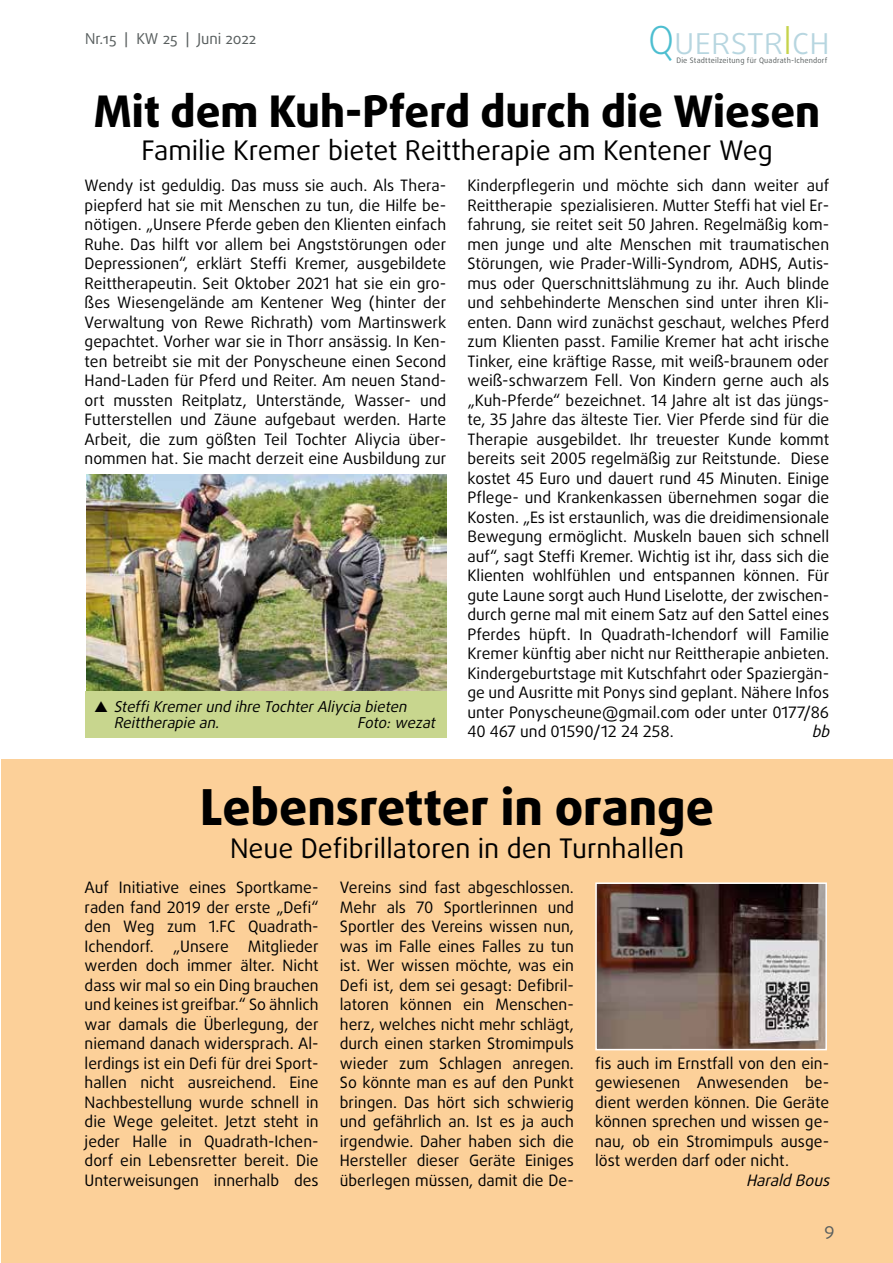
<style>
.page{position:relative;width:893px;height:1263px;background:#fff}
.page>*{position:absolute;margin:0;border:0;box-sizing:border-box;transform-origin:0 0}
.t1{font:800 49.5px "Daxline Pro";color:#000}
.t2{font:800 43.5px "Daxline Pro";color:#000}
.t3{font:300 38.55px "Daxline Pro";letter-spacing:-.01em;color:#b7d6e0}
.t4{font:27px "Daxline Pro";color:#000}
.t5{font:18px "Daxline Pro";color:#585e5e}
.t6{font:15.75px/19.5px "Daxline Pro";color:#000;text-align:justify}
.t7{font:italic 15.75px "Daxline Pro";color:#000}
.t8{font:italic 15px/16.5px "Daxline Pro";color:#000}
.t9{font:15px "Daxline Pro";color:#585e5e}
.t10{font:7.5px "Daxline Pro";letter-spacing:.025em;color:#585e5e}
.s1{color:#4dbed0}
.s2{color:#c6d34c}
</style>
<div class="page">
<div style="left:1px;top:759px;width:892px;height:504px;background:#fcd099"></div>
<img style="left:86px;top:474px;width:360px;height:217px">
<img style="left:598px;top:885px;width:226px;height:162px">
<div style="left:595px;top:882px;width:232px;height:168px;border:2px solid #fff"></div>
<div style="left:85px;top:691px;width:361px;height:47px;background:#c8d68e"></div>
<p class="t9" style="left:85px;top:28px;width:173px">Nr.15 | KW 25 | Juni 2022</p>
<h3 class="t3" style="left:648px;top:14px;width:183px"><span class="s1">Q</span>uerstr<span class="s2">I</span>ch</h3>
<p class="t10" style="left:676px;top:55px;width:153px">Die Stadtteilzeitung für Quadrath-Ichendorf</p>
<h2 class="t2" style="left:94px;top:83px;width:728px">Mit dem Kuh-Pferd durch die Wiesen</h2>
<h3 class="t4" style="left:141px;top:133px;width:633px">Familie Kremer bietet Reittherapie am Kentener Weg</h3>
<p class="t6" style="left:85px;top:176px;width:363px">Wendy ist geduldig. Das muss sie auch. Als Thera&shy;piepferd hat sie mit Menschen zu tun, die Hilfe be&shy;nötigen. „Unsere Pferde geben den Klienten einfach Ruhe. Das hilft vor allem bei Angststörungen oder Depressionen“, erklärt Steffi Kremer, ausgebildete Reittherapeutin. Seit Oktober 2021 hat sie ein gro&shy;ßes Wiesengelände am Kentener Weg (hinter der Verwaltung von Rewe Richrath) vom Martinswerk gepachtet. Vorher war sie in Thorr ansässig. In Ken&shy;ten betreibt sie mit der Ponyscheune einen Second Hand-Laden für Pferd und Reiter. Am neuen Stand&shy;ort mussten Reitplatz, Unterstände, Wasser- und Futterstellen und Zäune aufgebaut werden. Harte Arbeit, die zum gößten Teil Tochter Aliycia über&shy;nommen hat. Sie macht derzeit eine Ausbildung zur</p>
<p class="t6" style="left:467px;top:176px;width:363px">Kinderpflegerin und möchte sich dann weiter auf Reittherapie spezialisieren. Mutter Steffi hat viel Er&shy;fahrung, sie reitet seit 50 Jahren. Regelmäßig kom&shy;men junge und alte Menschen mit traumatischen Störungen, wie Prader-Willi-Syndrom, ADHS, Autis&shy;mus oder Querschnittslähmung zu ihr. Auch blinde und sehbehinderte Menschen sind unter ihren Kli&shy;enten. Dann wird zunächst geschaut, welches Pferd zum Klienten passt. Familie Kremer hat acht irische Tinker, eine kräftige Rasse, mit weiß-braunem oder weiß-schwarzem Fell. Von Kindern gerne auch als „Kuh-Pferde“ bezeichnet. 14 Jahre alt ist das jüngs&shy;te, 35 Jahre das älteste Tier. Vier Pferde sind für die Therapie ausgebildet. Ihr treuester Kunde kommt bereits seit 2005 regelmäßig zur Reitstunde. Diese kostet 45 Euro und dauert rund 45 Minuten. Einige Pflege- und Krankenkassen übernehmen sogar die Kosten. „Es ist erstaunlich, was die dreidimensionale Bewegung ermöglicht. Muskeln bauen sich schnell auf“, sagt Steffi Kremer. Wichtig ist ihr, dass sich die Klienten wohlfühlen und entspannen können. Für gute Laune sorgt auch Hund Liselotte, der zwischen&shy;durch gerne mal mit einem Satz auf den Sattel eines Pferdes hüpft. In Quadrath-Ichendorf will Familie Kremer künftig aber nicht nur Reittherapie anbieten.<br>Kindergeburtstage mit Kutschfahrt oder Spaziergän&shy;ge und Ausritte mit Ponys sind geplant. Nähere Infos unter Ponyscheune@gmail.com oder unter 0177/86<br>40 467 und 01590/12 24 258.</p>
<p class="t8" style="left:114px;top:698px;width:298px">Steffi Kremerund ihre TochterAliycia bieten<br>Reittherapie an.</p>
<p class="t8" style="left:357px;top:715px;width:83px">Foto:wezat</p>
<p class="t7" style="left:812px;top:721px;width:24px">bb</p>
<h1 class="t1" style="left:200px;top:774px;width:515px">Lebensretter in orange</h1>
<h3 class="t4" style="left:230px;top:830px;width:456px">Neue Defibrillatoren in den Turnhallen</h3>
<p class="t6" style="left:85px;top:878px;width:236px">Auf Initiative eines Sportkame&shy;raden fand 2019 der erste „Defi“ den Weg zum 1.FC Quadrath-Ichendorf. „Unsere Mitglieder werden doch immer älter. Nicht dass wir mal so ein Ding brauchen und keines ist greifbar.“ So ähnlich war damals die Überlegung, der niemand danach widersprach. Al&shy;lerdings ist ein Defi für drei Sport&shy;hallen nicht ausreichend. Eine Nachbestellung wurde schnell in die Wege geleitet. Jetzt steht in jeder Halle in Quadrath-Ichen&shy;dorf ein Lebensretter bereit. Die Unterweisungen innerhalb des</p>
<p class="t6" style="left:340px;top:878px;width:236px">Vereins sind fast abgeschlossen.<br>Mehr als 70 Sportlerinnen und Sportler des Vereins wissen nun, was im Falle eines Falles zu tun ist. Wer wissen möchte, was ein Defi ist, dem sei gesagt: Defibril&shy;latoren können ein Menschen&shy;herz, welches nicht mehr schlägt, durch einen starken Stromimpuls wieder zum Schlagen anregen.<br>So könnte man es auf den Punkt bringen. Das hört sich schwierig und gefährlich an. Ist es ja auch irgendwie. Daher haben sich die Hersteller dieser Geräte Einiges überlegen müssen, damit die De-</p>
<p class="t6" style="left:595px;top:1053px;width:236px">fis auch im Ernstfall von den ein&shy;gewiesenen Anwesenden be&shy;dient werden können. Die Geräte können sprechen und wissen ge&shy;nau, ob ein Stromimpuls ausge&shy;löst werden darf oder nicht.</p>
<p class="t7" style="left:746px;top:1169px;width:89px">HaraldBous</p>
<p class="t5" style="left:824px;top:1218px;width:12px">9</p>
</div>
